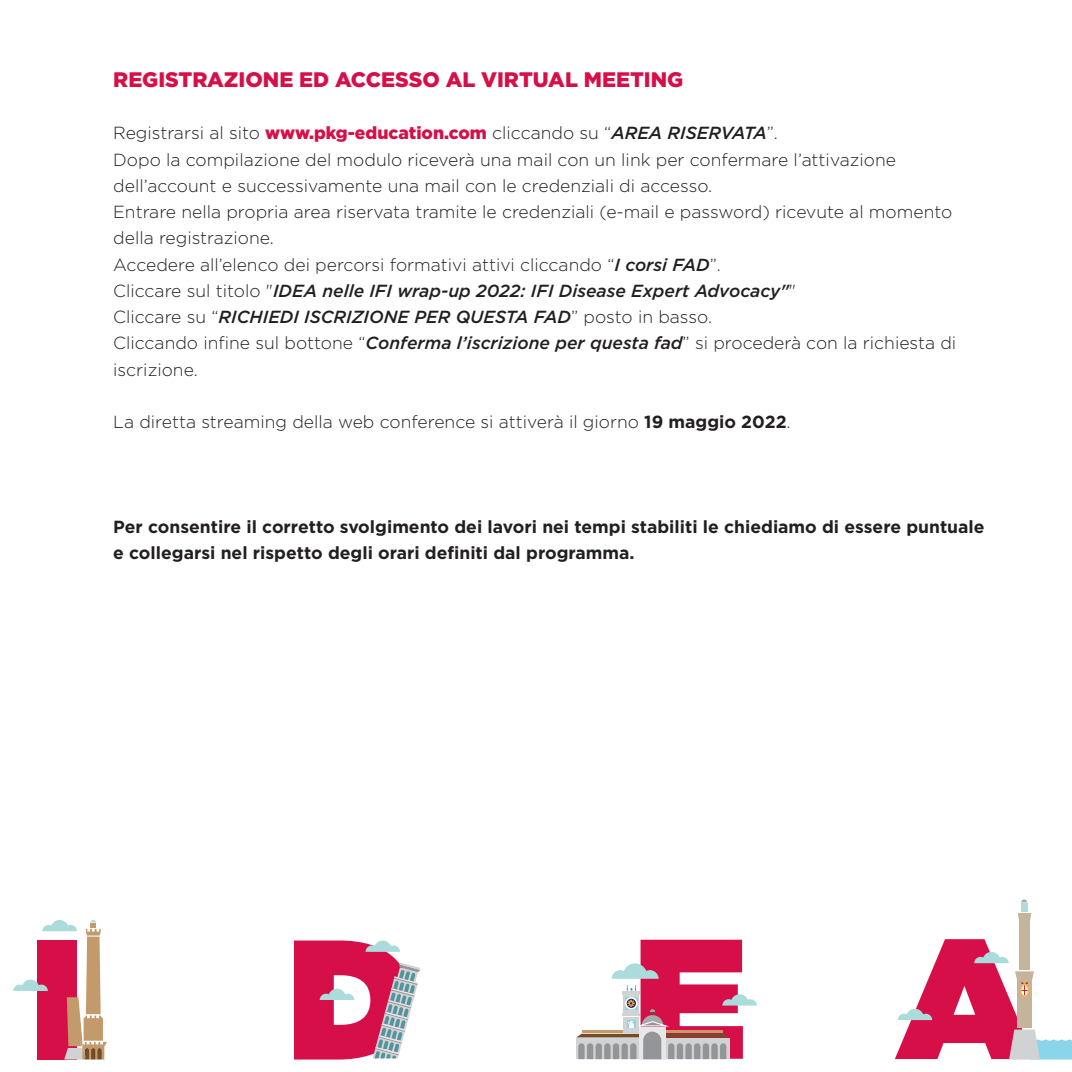
<style>
.page{position:relative;width:1072px;height:1072px;background:#fff}
.page>*{position:absolute;margin:0;border:0;box-sizing:border-box;transform-origin:0 0}
.t1{font:900 21px "Gotham";color:#d60f48}
.t2{font:300 17.5px/26.2px "Gotham";color:#231f20}
.t3{font:700 17.5px/26.2px "Gotham";color:#231f20}
.s1{font-weight:900;color:#d60f48}
.s2{font-weight:500;font-style:italic}
.s3{font-weight:700}
</style>
<div class="page">
<svg style="left:576px;top:939px;width:181px;height:120px"></svg>
<svg style="left:13px;top:920px;width:94px;height:139px"></svg>
<svg style="left:294px;top:940px;width:126px;height:119px"></svg>
<svg style="left:1021px;top:899px;width:6px;height:3px"></svg>
<div style="left:1019px;top:914px;width:10px;height:55px;background:#c3b49b"></div>
<svg style="left:1017px;top:913px;width:14px;height:8px"></svg>
<div style="left:1021px;top:903px;width:6px;height:8px;background:#a9dcdb"></div>
<svg style="left:895px;top:939px;width:177px;height:120px"></svg>
<p class="t1" style="left:113px;top:65px;width:571px">REGISTRAZIONE ED ACCESSO AL VIRTUAL MEETING</p>
<p class="t2" style="left:113px;top:119px;width:844px">Registrarsi al sito <span class="s1">www.pkg-education.com</span> cliccando su “<span class="s2">AREA RISERVATA</span>”.<br>Dopo la compilazione del modulo riceverà una mail con un link per confermare l’attivazione dell’account e successivamente una mail con le credenziali di accesso.<br>Entrare nella propria area riservata tramite le credenziali (e-mail e password) ricevute al momento della registrazione.<br>Accedere all’elenco dei percorsi formativi attivi cliccando “<span class="s2">I corsi FAD</span>”.<br>Cliccare sul titolo "<span class="s2">IDEA nelle IFI wrap-up 2022: IFI Disease Expert Advocacy"</span>"<br>Cliccare su “<span class="s2">RICHIEDI ISCRIZIONE PER QUESTA FAD</span>” posto in basso.<br>Cliccando infine sul bottone “<span class="s2">Conferma l’iscrizione per questa fad</span>” si procederà con la richiesta di iscrizione.</p>
<p class="t2" style="left:113px;top:408px;width:679px">La diretta streaming della web conference si attiverà il giorno <span class="s3">19 maggio 2022</span>.</p>
<p class="t3" style="left:113px;top:514px;width:872px">Per consentire il corretto svolgimento dei lavori nei tempi stabiliti le chiediamo di essere puntuale e collegarsi nel rispetto degli orari definiti dal programma.</p>
</div>
